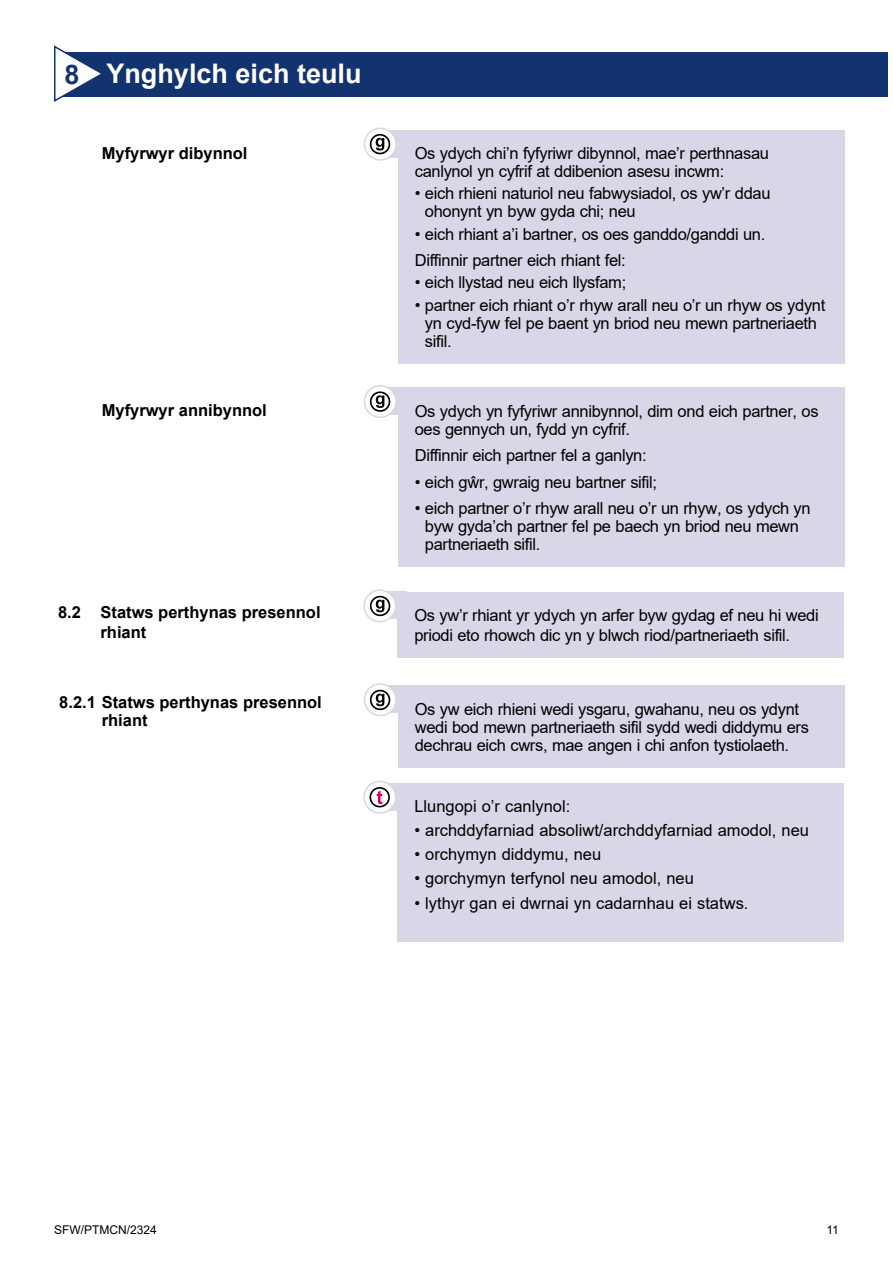
<style>
.page{position:relative;width:893px;height:1263px;background:#fff}
.page>*{position:absolute;margin:0;border:0;box-sizing:border-box;transform-origin:0 0}
.t1{font:700 27px "Arial";color:#fff}
.t2{font:16.5px/18px "Arial";letter-spacing:-.02em;color:#000}
.t3{font:16.5px "Arial";color:#000}
.t4{font:700 16.5px/19.8px "Arial";color:#000}
.t5{font:12px "Arial";color:#000}
.s1{color:#133370}
</style>
<div class="page">
<div style="left:58px;top:52px;width:829px;height:45px;background:#133370"></div>
<svg style="left:54px;top:45px;width:47px;height:57px"></svg>
<div style="left:398px;top:130px;width:446px;height:234px;background:#d7d7e8"></div>
<div style="left:372px;top:130px;width:34px;height:27px;background:#d7d7e8"></div>
<svg style="left:364px;top:128px;width:32px;height:32px"></svg>
<div style="left:364px;top:128px;width:33px;height:33px;border:2px solid #d7d7e8;border-radius:50%"></div>
<div style="left:398px;top:388px;width:446px;height:179px;background:#d7d7e8"></div>
<div style="left:372px;top:388px;width:34px;height:27px;background:#d7d7e8"></div>
<div style="left:364px;top:386px;width:32px;height:31px;background:#fff;border-radius:50%"></div>
<div style="left:364px;top:385px;width:33px;height:33px;border:2px solid #d7d7e8;border-radius:50%"></div>
<div style="left:398px;top:686px;width:446px;height:82px;background:#d7d7e8"></div>
<div style="left:372px;top:686px;width:34px;height:27px;background:#d7d7e8"></div>
<svg style="left:364px;top:684px;width:32px;height:32px"></svg>
<div style="left:364px;top:683px;width:33px;height:33px;border:2px solid #d7d7e8;border-radius:50%"></div>
<div style="left:397px;top:783px;width:447px;height:158px;background:#d7d7e8"></div>
<div style="left:372px;top:783px;width:34px;height:27px;background:#d7d7e8"></div>
<svg style="left:364px;top:781px;width:32px;height:32px"></svg>
<div style="left:363px;top:781px;width:33px;height:33px;border:2px solid #d7d7e8;border-radius:50%"></div>
<div style="left:397px;top:592px;width:447px;height:66px;background:#d7d7e8"></div>
<div style="left:372px;top:592px;width:34px;height:27px;background:#d7d7e8"></div>
<svg style="left:364px;top:590px;width:32px;height:32px"></svg>
<div style="left:363px;top:589px;width:33px;height:33px;border:2px solid #d7d7e8;border-radius:50%"></div>
<svg style="left:370px;top:134px;width:20px;height:20px"></svg>
<svg style="left:370px;top:391px;width:20px;height:21px"></svg>
<svg style="left:370px;top:596px;width:20px;height:20px"></svg>
<svg style="left:370px;top:690px;width:20px;height:20px"></svg>
<svg style="left:369px;top:787px;width:21px;height:20px"></svg>
<h2 class="t1" style="left:64px;top:55px;width:299px"><span class="s1">8</span> Ynghylch eich teulu</h2>
<p class="t4" style="left:102px;top:143px;width:147px">Myfyrwyr dibynnol</p>
<p class="t2" style="left:415px;top:144px;width:356px">Os ydych chi’n fyfyriwr dibynnol, mae’r perthnasau canlynol yn cyfrif at ddibenion asesu incwm:</p>
<p class="t2" style="left:425px;top:185px;width:347px;text-indent:-10px">• eich rhieni naturiol neu fabwysiadol, os yw’r ddau ohonynt yn byw gyda chi; neu</p>
<p class="t2" style="left:415px;top:225px;width:352px">• eich rhiant a’i bartner, os oes ganddo/ganddi un.</p>
<p class="t2" style="left:415px;top:251px;width:213px">Diffinnir partner eich rhiant fel:</p>
<p class="t2" style="left:415px;top:274px;width:213px">• eich llystad neu eich llysfam;</p>
<p class="t2" style="left:425px;top:296px;width:402px;text-indent:-10px">• partner eich rhiant o’r rhyw arall neu o’r un rhyw os ydynt yn cyd-fyw fel pe baent yn briod neu mewn partneriaeth sifil.</p>
<p class="t4" style="left:102px;top:400px;width:167px">Myfyrwyr annibynnol</p>
<p class="t2" style="left:415px;top:402px;width:405px">Os ydych yn fyfyriwr annibynnol, dim ond eich partner, os oes gennych un, fydd yn cyfrif.</p>
<p class="t2" style="left:415px;top:446px;width:233px">Diffinnir eich partner fel a ganlyn:</p>
<p class="t2" style="left:415px;top:473px;width:244px">• eich gŵr, gwraig neu bartner sifil;</p>
<p class="t2" style="left:425px;top:499px;width:387px;text-indent:-10px">• eich partner o’r rhyw arall neu o’r un rhyw, os ydych yn byw gyda’ch partner fel pe baech yn briod neu mewn partneriaeth sifil.</p>
<p class="t4" style="left:101px;top:602px;width:222px;text-indent:-43px">8.2 Statws perthynas presennol rhiant</p>
<p class="t2" style="left:414px;top:605px;width:406px;line-height:19.8px">Os yw’r rhiant yr ydych yn arfer byw gydag ef neu hi wedi priodi eto rhowch dic yn y blwch riod/partneriaeth sifil.</p>
<p class="t4" style="left:102px;top:693px;width:222px;line-height:18px;text-indent:-43px">8.2.1 Statws perthynas presennol rhiant</p>
<p class="t2" style="left:415px;top:700px;width:396px">Os yw eich rhieni wedi ysgaru, gwahanu, neu os ydynt wedi bod mewn partneriaeth sifil sydd wedi diddymu ers dechrau eich cwrs, mae angen i chi anfon tystiolaeth.</p>
<p class="t3" style="left:414px;top:795px;width:157px">Llungopi o’r canlynol:</p>
<p class="t3" style="left:414px;top:819px;width:396px">• archddyfarniad absoliwt/archddyfarniad amodol, neu</p>
<p class="t3" style="left:414px;top:843px;width:188px">• orchymyn diddymu, neu</p>
<p class="t3" style="left:414px;top:867px;width:281px">• gorchymyn terfynol neu amodol, neu</p>
<p class="t3" style="left:414px;top:891px;width:336px">• lythyr gan ei dwrnai yn cadarnhau ei statws.</p>
<p class="t5" style="left:54px;top:1221px;width:104px">SFW/PTMCN/2324</p>
<p class="t5" style="left:826px;top:1222px;width:14px">11</p>
</div>
